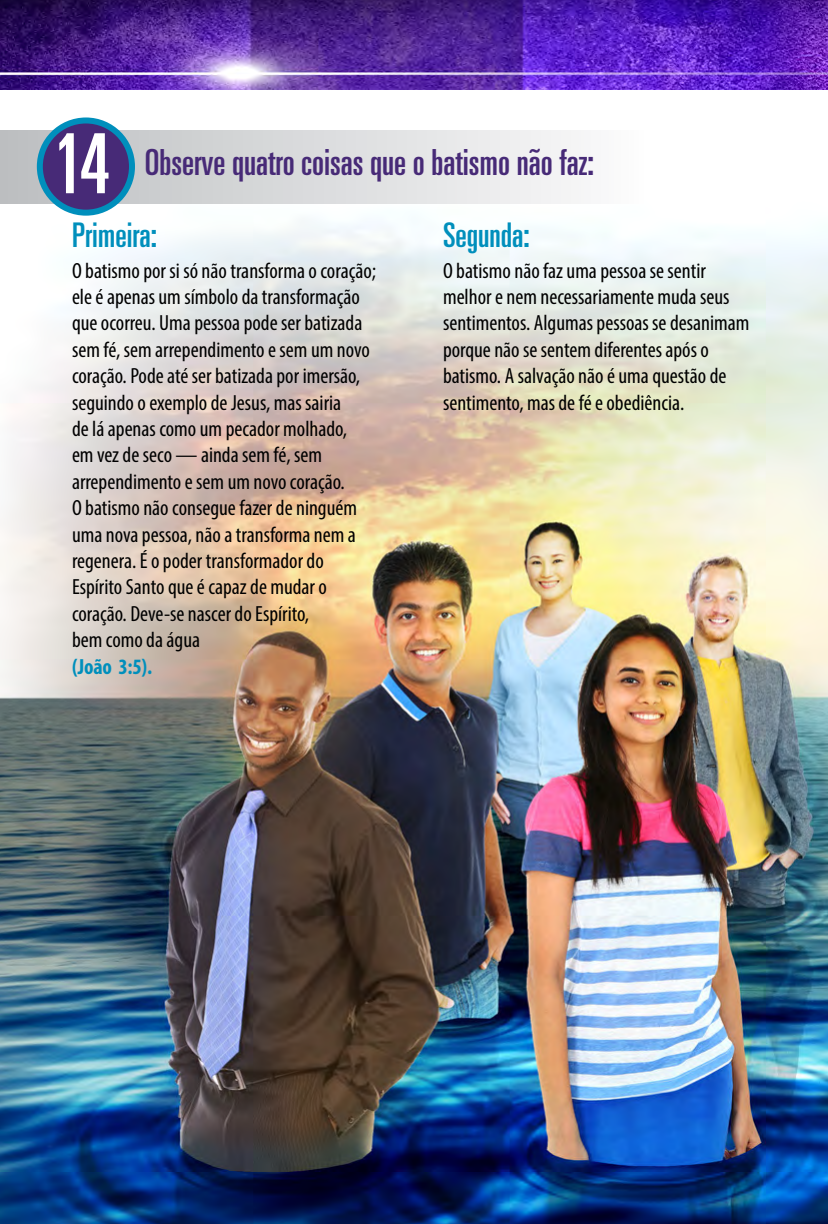
<style>
.page{position:relative;width:828px;height:1224px;background:#fff}
.page>*{position:absolute;margin:0;border:0;box-sizing:border-box;transform-origin:0 0}
.t1{font:ultra-condensed 83px "Univers";color:#fff}
.t2{font:ultra-condensed 36px "Univers";color:#472a77}
.t3{font:ultra-condensed 34px "Univers";color:#008fbc}
.t4{font:condensed 22px/26.4px "Myriad Pro";color:#000}
.t5{font:700 condensed 22px "Myriad Pro";color:#008fbc}
</style>
<div class="page">
<img style="left:0;top:203px;width:828px;height:1021px">
<img style="left:0;top:0;width:828px;height:90px">
<svg style="left:0;top:131px;width:571px;height:72px;background:#dadcdd"></svg>
<div style="left:40px;top:120px;width:92px;height:93px;background:#472a77;border-radius:50%"></div>
<div style="left:37px;top:117px;width:98px;height:99px;border:6px solid #008fbc;border-radius:50%"></div>
<h1 class="t1" style="left:53px;top:117px;width:59px">14</h1>
<h2 class="t2" style="left:145px;top:142px;width:451px">Observe quatro coisas que o batismo não faz:</h2>
<h3 class="t3" style="left:72px;top:215px;width:87px">Primeira:</h3>
<p class="t4" style="left:72px;top:257px;width:306px">O batismo por si só não transforma o coração; ele é apenas um símbolo da transformação que ocorreu. Uma pessoa pode ser batizada sem fé, sem arrependimento e sem um novo coração. Pode até ser batizada por imersão, seguindo o exemplo de Jesus, mas sairia<br>de lá apenas como um pecador molhado,<br>em vez de seco — ainda sem fé, sem arrependimento e sem um novo coração.<br>O batismo não consegue fazer de ninguém uma nova pessoa, não a transforma nem a regenera. É o poder transformador do Espírito Santo que é capaz de mudar o coração. Deve-se nascer do Espírito,<br>bem como da água</p>
<p class="t5" style="left:72px;top:653px;width:82px">(João 3:5).</p>
<h3 class="t3" style="left:443px;top:215px;width:88px">Segunda:</h3>
<p class="t4" style="left:443px;top:257px;width:308px">O batismo não faz uma pessoa se sentir melhor e nem necessariamente muda seus sentimentos. Algumas pessoas se desanimam porque não se sentem diferentes após o batismo. A salvação não é uma questão de sentimento, mas de fé e obediência.</p>
</div>
